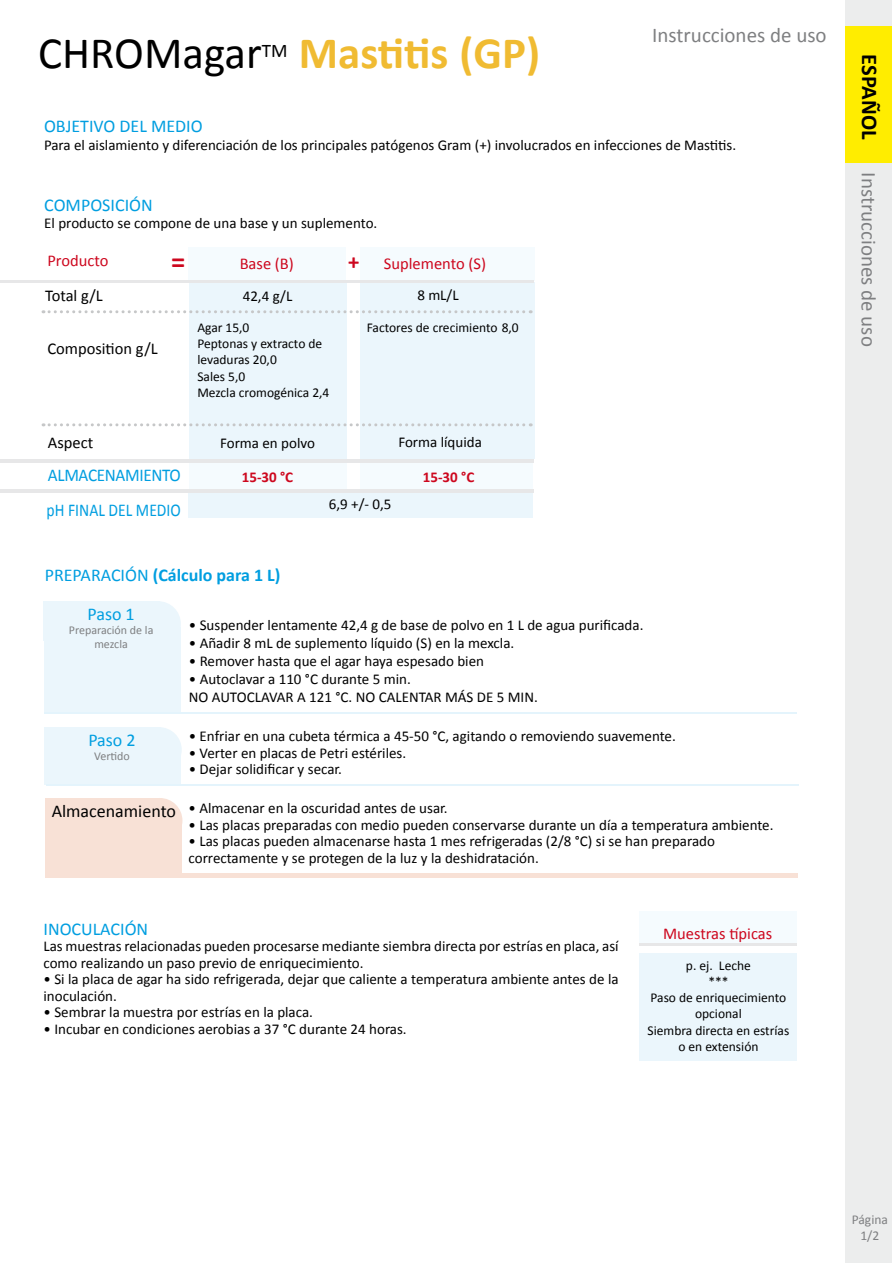
<style>
.page{position:relative;width:893px;height:1263px;background:#fff}
.page>*{position:absolute;margin:0;border:0;box-sizing:border-box;transform-origin:0 0}
.t1{font:700 45px "Calibri";color:#f0bb32}
.t2{font:45px "Calibri";color:#000}
.t3{font:700 28.5px "Calibri";color:#cd071e}
.t4{font:700 22.5px "Calibri";color:#000}
.t5{font:700 22.5px "Calibri";color:#cd071e}
.t6{font:21px "Calibri";color:#7e7f81}
.t7{font:19.2px "Calibri";color:#000}
.t8{font:18px "Calibri";color:#009ee0}
.t9{font:700 18px "Calibri";color:#009ee0}
.t10{font:18px "Calibri";color:#009ee0;scale:.87 1}
.t11{font:18px "Calibri";color:#000}
.t12{font:18px "Calibri";letter-spacing:-.02em;color:#009ee0;scale:.95 1}
.t13{font:16.5px "Calibri";color:#cd071e}
.t14{font:16.5px "Calibri";color:#000}
.t15{font:15px/16.5px "Calibri";color:#000}
.t16{font:700 15px "Calibri";color:#cd071e}
.t17{font:13.5px/16.2px "Calibri";color:#000;text-align:center}
.t18{font:13.5px/16.2px "Calibri";color:#7e7f81;text-align:center}
.t19{font:12px/14.4px "Calibri";color:#7e7f81;text-align:center}
.s1{font-weight:400}
</style>
<div class="page">
<div style="left:43px;top:627px;width:137px;height:85px;background:#ebf6fc"></div>
<div style="left:43px;top:601px;width:117px;height:39px;background:#ebf6fc"></div>
<div style="left:136px;top:601px;width:45px;height:45px;background:#ebf6fc;border-radius:50%"></div>
<div style="left:44px;top:727px;width:117px;height:49px;background:#ebf6fc"></div>
<div style="left:136px;top:727px;width:46px;height:45px;background:#ebf6fc;border-radius:50%"></div>
<div style="left:44px;top:753px;width:137px;height:32px;background:#ebf6fc"></div>
<hr style="left:44px;top:712px;width:752px;height:2px;background:#e4f4fc">
<hr style="left:46px;top:784px;width:752px;height:1px;background:#e4f4fc">
<div style="left:45px;top:798px;width:117px;height:49px;background:#f8e1d6"></div>
<div style="left:137px;top:798px;width:45px;height:45px;background:#f8e1d6;border-radius:50%"></div>
<div style="left:45px;top:824px;width:137px;height:52px;background:#f8e1d6"></div>
<hr style="left:45px;top:874px;width:753px;height:4px;background:#f8e1d6">
<div style="left:639px;top:911px;width:158px;height:34px;background:#f5fbfe"></div>
<div style="left:640px;top:953px;width:157px;height:108px;background:#ebf6fc"></div>
<hr style="left:640px;top:943px;width:157px;height:3px;background:#e7e7e8">
<div style="left:845px;top:0;width:47px;height:1263px;background:#eceded"></div>
<div style="left:845px;top:26px;width:47px;height:136px;background:#ffed00"></div>
<div style="left:360px;top:247px;width:175px;height:34px;background:#f5fbfe"></div>
<div style="left:189px;top:461px;width:158px;height:30px;background:#f5fbfe"></div>
<div style="left:189px;top:247px;width:157px;height:34px;background:#f5fbfe"></div>
<div style="left:189px;top:492px;width:344px;height:26px;background:#ebf6fc"></div>
<div style="left:189px;top:283px;width:157px;height:176px;background:#ebf6fc"></div>
<div style="left:360px;top:283px;width:175px;height:176px;background:#ebf6fc"></div>
<hr style="left:0;top:280px;width:533px;height:3px;background:#e7e7e8">
<svg style="left:43px;top:423px;width:488px;height:3px"></svg>
<svg style="left:43px;top:310px;width:488px;height:3px"></svg>
<div style="left:360px;top:461px;width:173px;height:30px;background:#f5fbfe"></div>
<hr style="left:0;top:459px;width:533px;height:3px;background:#e7e7e8">
<hr style="left:0;top:489px;width:533px;height:3px;background:#e7e7e8">
<h1 class="t2" style="left:38px;top:22px;width:225px">CHROMagar</h1>
<p class="t7" style="left:262px;top:37px;width:27px">TM</p>
<h1 class="t1" style="left:299px;top:21px;width:243px">Mastitis (GP)</h1>
<h3 class="t6" style="left:652px;top:20px;width:176px">Instrucciones de uso</h3>
<p class="t8" style="left:44px;top:113px;width:160px">OBJETIVO DEL MEDIO</p>
<p class="t15" style="left:44px;top:136px;width:694px">Para el aislamiento y diferenciación de los principales patógenos Gram (+) involucrados en infecciones de Mastitis.</p>
<p class="t8" style="left:44px;top:193px;width:110px">COMPOSICIÓN</p>
<p class="t15" style="left:44px;top:214px;width:335px">El producto se compone de una base y un suplemento.</p>
<p class="t13" style="left:47px;top:249px;width:63px">Producto</p>
<h2 class="t3" style="left:171px;top:242px;width:16px">=</h2>
<p class="t13" style="left:240px;top:252px;width:56px">Base (B)</p>
<p class="t13" style="left:384px;top:252px;width:104px">Suplemento (S)</p>
<h3 class="t5" style="left:348px;top:246px;width:13px">+</h3>
<p class="t14" style="left:45px;top:284px;width:59px">Total g/L</p>
<p class="t15" style="left:243px;top:287px;width:51px">42,4 g/L</p>
<p class="t15" style="left:417px;top:287px;width:43px">8 mL/L</p>
<p class="t14" style="left:47px;top:337px;width:112px">Composition g/L</p>
<p class="t17" style="left:197px;top:319px;width:134px;text-align:left">Agar 15,0<br>Peptonas y extracto de levaduras 20,0<br>Sales 5,0<br>Mezcla cromogénica 2,4</p>
<p class="t17" style="left:367px;top:319px;width:153px">Factores de crecimiento 8,0</p>
<p class="t14" style="left:48px;top:431px;width:47px">Aspect</p>
<p class="t15" style="left:220px;top:434px;width:96px">Forma en polvo</p>
<p class="t15" style="left:398px;top:433px;width:85px">Forma líquida</p>
<p class="t12" style="left:48px;top:462px;width:141px">ALMACENAMIENTO</p>
<p class="t16" style="left:242px;top:466px;width:53px">15-30 °C</p>
<p class="t16" style="left:423px;top:466px;width:53px">15-30 °C</p>
<p class="t10" style="left:47px;top:497px;width:156px">pH FINAL DEL MEDIO</p>
<p class="t9" style="left:45px;top:562px;width:237px"><span class="s1">PREPARACIÓN</span> (Cálculo para 1 L)</p>
<p class="t15" style="left:329px;top:495px;width:64px">6,9 +/- 0,5</p>
<p class="t8" style="left:88px;top:601px;width:49px">Paso 1</p>
<p class="t19" style="left:69px;top:622px;width:86px">Preparación de la mezcla</p>
<p class="t15" style="left:189px;top:616px;width:456px">• Suspender lentamente 42,4 g de base de polvo en 1 L de agua purificada.</p>
<p class="t15" style="left:189px;top:634px;width:327px">• Añadir 8 mL de suplemento líquido (S) en la mexcla.</p>
<p class="t15" style="left:189px;top:652px;width:297px">• Remover hasta que el agar haya espesado bien</p>
<p class="t15" style="left:189px;top:670px;width:350px;line-height:18px">• Autoclavar a 110 °C durante 5 min.<br>NO AUTOCLAVAR A 121 °C. NO CALENTAR MÁS DE 5 MIN.</p>
<p class="t15" style="left:189px;top:728px;width:489px">• Enfriar en una cubeta térmica a 45-50 °C, agitando o removiendo suavemente.</p>
<p class="t15" style="left:189px;top:744px;width:219px">• Verter en placas de Petri estériles.</p>
<p class="t15" style="left:189px;top:761px;width:155px">• Dejar solidificar y secar.</p>
<p class="t8" style="left:88px;top:727px;width:49px">Paso 2</p>
<p class="t19" style="left:94px;top:748px;width:37px">Vertido</p>
<p class="t11" style="left:52px;top:799px;width:126px">Almacenamiento</p>
<p class="t15" style="left:189px;top:799px;width:261px">• Almacenar en la oscuridad antes de usar.</p>
<p class="t15" style="left:189px;top:816px;width:586px">• Las placas preparadas con medio pueden conservarse durante un día a temperatura ambiente.</p>
<p class="t15" style="left:189px;top:832px;width:528px">• Las placas pueden almacenarse hasta 1 mes refrigeradas (2/8 °C) si se han preparado correctamente y se protegen de la luz y la deshidratación.</p>
<p class="t8" style="left:43px;top:916px;width:106px">INOCULACIÓN</p>
<p class="t15" style="left:43px;top:938px;width:577px">Las muestras relacionadas pueden procesarse mediante siembra directa por estrías en placa, así como realizando un paso previo de enriquecimiento.</p>
<p class="t15" style="left:43px;top:971px;width:577px">• Si la placa de agar ha sido refrigerada, dejar que caliente a temperatura ambiente antes de la inoculación.</p>
<p class="t15" style="left:43px;top:1004px;width:271px">• Sembrar la muestra por estrías en la placa.</p>
<p class="t15" style="left:43px;top:1020px;width:365px">• Incubar en condiciones aerobias a 37 °C durante 24 horas.</p>
<p class="t13" style="left:663px;top:922px;width:111px">Muestras típicas</p>
<p class="t17" style="left:648px;top:957px;width:143px">p. ej. Leche<br>***<br>Paso de enriquecimiento opcional<br>Siembra directa en estrías o en extensión</p>
<h3 class="t4" style="left:886px;top:54px;width:87px;rotate:90deg">ESPAÑOL</h3>
<h3 class="t6" style="left:883px;top:172px;width:176px;rotate:90deg">Instrucciones de uso</h3>
<p class="t18" style="left:852px;top:1211px;width:38px">Página<br>1/2</p>
<p class="t18" style="left:860px;top:1227px;width:20px">3 3</p>
</div>
